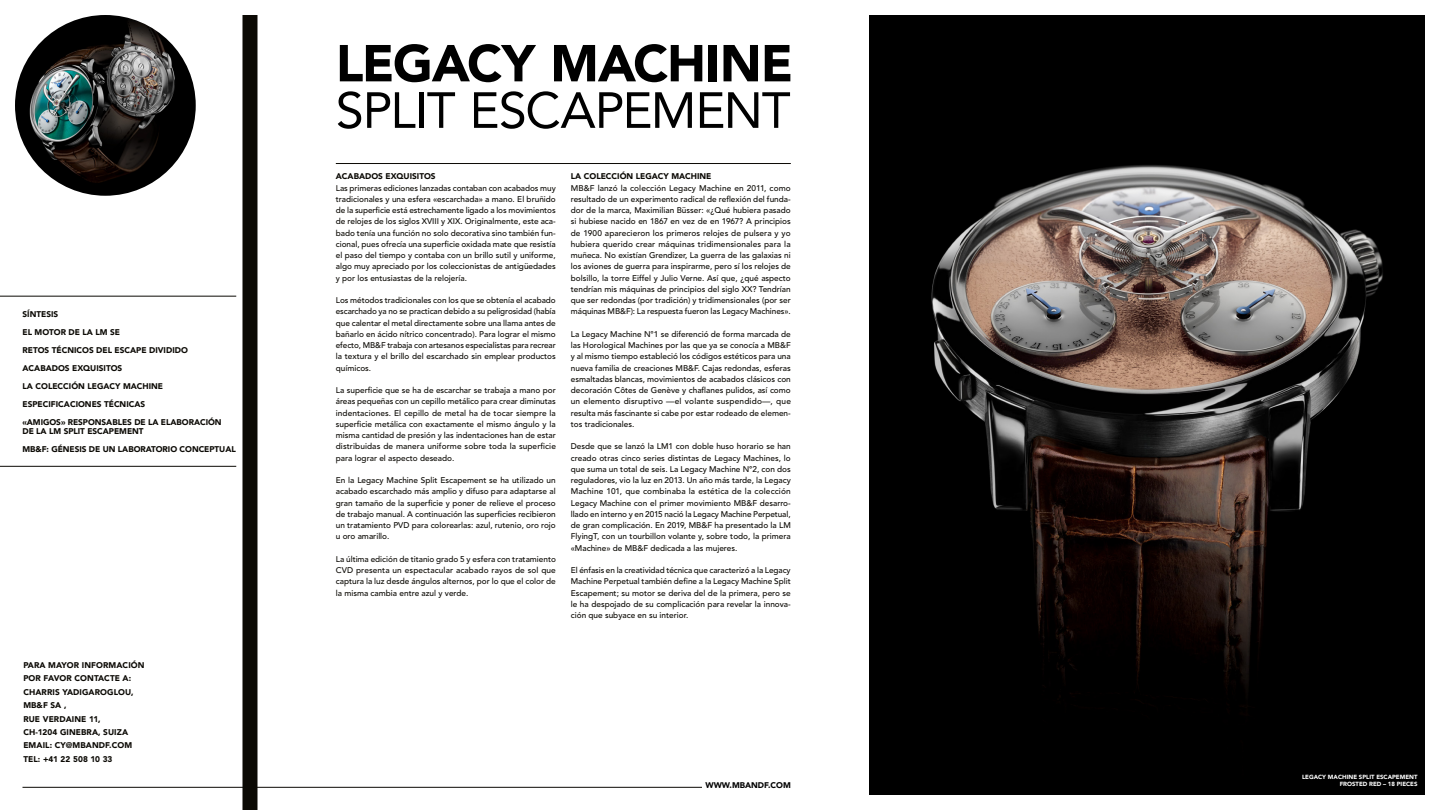
<style>
.page{position:relative;width:1440px;height:810px;background:#fff}
.page>*{position:absolute;margin:0;border:0;box-sizing:border-box;transform-origin:0 0}
.t1{font:900 51.38px "Avenir";letter-spacing:-.02em;color:#000}
.t2{font:50.25px "Avenir";letter-spacing:-.02em;color:#000}
.t3{font:500 8.25px/11.2px "Avenir LT Std";color:#0b0904;text-align:justify}
.t4{font:900 8.25px/13.5px "Avenir LT Std";color:#0b0904}
.t5{font:900 8.25px "Avenir";color:#0b0904}
.t6{font:900 8.25px "Avenir";color:#000}
.t7{font:900 6px/7.2px "Avenir";color:#fff;text-align:right}
</style>
<div class="page">
<hr style="left:22px;top:787px;width:680px;height:1px;background:#0b0904">
<hr style="left:336px;top:163px;width:455px;height:1px;background:#0b0904">
<img style="left:15px;top:15px;width:181px;height:181px;border-radius:90px">
<div style="left:242px;top:15px;width:15px;height:795px;background:#0b0904"></div>
<hr style="left:0;top:296px;width:236px;height:1px;background:#0b0904">
<hr style="left:0;top:466px;width:236px;height:1px;background:#0b0904">
<img style="left:869px;top:15px;width:556px;height:780px">
<p class="t4" style="left:22px;top:305px;width:167px;line-height:18px">SÍNTESIS<br>EL MOTOR DE LA LM SE<br>RETOS TÉCNICOS DEL ESCAPE DIVIDIDO<br>ACABADOS EXQUISITOS</p>
<p class="t5" style="left:22px;top:379px;width:142px">LA COLECCIÓN LEGACY MACHINE</p>
<p class="t4" style="left:22px;top:395px;width:201px;line-height:18px">ESPECIFICACIONES TÉCNICAS<br>«AMIGOS» RESPONSABLES DE LA ELABORACIÓN</p>
<p class="t4" style="left:22px;top:422px;width:215px;line-height:18px">DE LA LM SPLIT ESCAPEMENT<br>MB&amp;F: GÉNESIS DE UN LABORATORIO CONCEPTUAL</p>
<p class="t4" style="left:23px;top:658px;width:123px">PARA MAYOR INFORMACIÓN<br>POR FAVOR CONTACTE A:<br>CHARRIS YADIGAROGLOU,<br>MB&amp;F SA ,<br>RUE VERDAINE 11,<br>CH-1204 GINEBRA, SUIZA<br>EMAIL: CY@MBANDF.COM<br>TEL: +41 22 508 10 33</p>
<h1 class="t1" style="left:336px;top:19px;width:459px">LEGACY MACHINE</h1>
<h2 class="t2" style="left:336px;top:70px;width:456px">SPLIT ESCAPEMENT</h2>
<p class="t4" style="left:336px;top:170px;width:101px">ACABADOS EXQUISITOS</p>
<p class="t3" style="left:336px;top:182px;width:222px">Las primeras ediciones lanzadas contaban con acabados muy tradicionales y una esfera «escarchada» a mano. El bruñido de la superficie está estrechamente ligado a los movimientos de relojes de los siglos XVIII y XIX. Originalmente, este aca&shy;bado tenía una función no solo decorativa sino también fun&shy;cional, pues ofrecía una superficie oxidada mate que resistía el paso del tiempo y contaba con un brillo sutil y uniforme, algo muy apreciado por los coleccionistas de antigüedades y por los entusiastas de la relojería.</p>
<p class="t3" style="left:336px;top:295px;width:222px">Los métodos tradicionales con los que se obtenía el acabado escarchado ya no se practican debido a su peligrosidad (había que calentar el metal directamente sobre una llama antes de bañarlo en ácido nítrico concentrado). Para lograr el mismo efecto, MB&amp;F trabaja con artesanos especialistas para recrear la textura y el brillo del escarchado sin emplear productos químicos.</p>
<p class="t3" style="left:336px;top:385px;width:222px">La superficie que se ha de escarchar se trabaja a mano por áreas pequeñas con un cepillo metálico para crear diminutas indentaciones. El cepillo de metal ha de tocar siempre la superficie metálica con exactamente el mismo ángulo y la misma cantidad de presión y las indentaciones han de estar distribuidas de manera uniforme sobre toda la superficie para lograr el aspecto deseado.</p>
<p class="t3" style="left:336px;top:475px;width:222px">En la Legacy Machine Split Escapement se ha utilizado un acabado escarchado más amplio y difuso para adaptarse al gran tamaño de la superficie y poner de relieve el proceso de trabajo manual. A continuación las superficies recibieron un tratamiento PVD para colorearlas: azul, rutenio, oro rojo u oro amarillo.</p>
<p class="t3" style="left:336px;top:553px;width:222px">La última edición de titanio grado 5 y esfera con tratamiento CVD presenta un espectacular acabado rayos de sol que captura la luz desde ángulos alternos, por lo que el color de la misma cambia entre azul y verde.</p>
<p class="t4" style="left:571px;top:170px;width:142px">LA COLECCIÓN LEGACY MACHINE</p>
<p class="t3" style="left:571px;top:182px;width:222px">MB&amp;F lanzó la colección Legacy Machine en 2011, como resultado de un experimento radical de reflexión del funda&shy;dor de la marca, Maximilian Büsser: «¿Qué hubiera pasado si hubiese nacido en 1867 en vez de en 1967? A principios de 1900 aparecieron los primeros relojes de pulsera y yo hubiera querido crear máquinas tridimensionales para la muñeca. No existían Grendizer, La guerra de las galaxias ni los aviones de guerra para inspirarme, pero sí los relojes de bolsillo, la torre Eiffel y Julio Verne. Así que, ¿qué aspecto tendrían mis máquinas de principios del siglo XX? Tendrían que ser redondas (por tradición) y tridimensionales (por ser máquinas MB&amp;F): La respuesta fueron las Legacy Machines».</p>
<p class="t3" style="left:571px;top:328px;width:222px">La Legacy Machine N°1 se diferenció de forma marcada de las Horological Machines por las que ya se conocía a MB&amp;F y al mismo tiempo estableció los códigos estéticos para una nueva familia de creaciones MB&amp;F. Cajas redondas, esferas esmaltadas blancas, movimientos de acabados clásicos con decoración Côtes de Genève y chaflanes pulidos, así como un elemento disruptivo —el volante suspendido—, que resulta más fascinante si cabe por estar rodeado de elemen&shy;tos tradicionales.</p>
<p class="t3" style="left:571px;top:441px;width:222px">Desde que se lanzó la LM1 con doble huso horario se han creado otras cinco series distintas de Legacy Machines, lo que suma un total de seis. La Legacy Machine N°2, con dos reguladores, vio la luz en 2013. Un año más tarde, la Legacy Machine 101, que combinaba la estética de la colección Legacy Machine con el primer movimiento MB&amp;F desarro&shy;llado en interno y en 2015 nació la Legacy Machine Perpetual, de gran complicación. En 2019, MB&amp;F ha presentado la LM FlyingT, con un tourbillon volante y, sobre todo, la primera «Machine» de MB&amp;F dedicada a las mujeres.</p>
<p class="t3" style="left:571px;top:565px;width:222px">El énfasis en la creatividad técnica que caracterizó a la Legacy Machine Perpetual también define a la Legacy Machine Split Escapement; su motor se deriva del de la primera, pero se le ha despojado de su complicación para revelar la innova&shy;ción que subyace en su interior.</p>
<p class="t6" style="left:705px;top:778px;width:87px">WWW.MBANDF.COM</p>
<p class="t7" style="left:1302px;top:773px;width:117px">LEGACY MACHINE SPLIT ESCAPEMENT<br>FROSTED RED – 18 PIECES</p>
</div>
